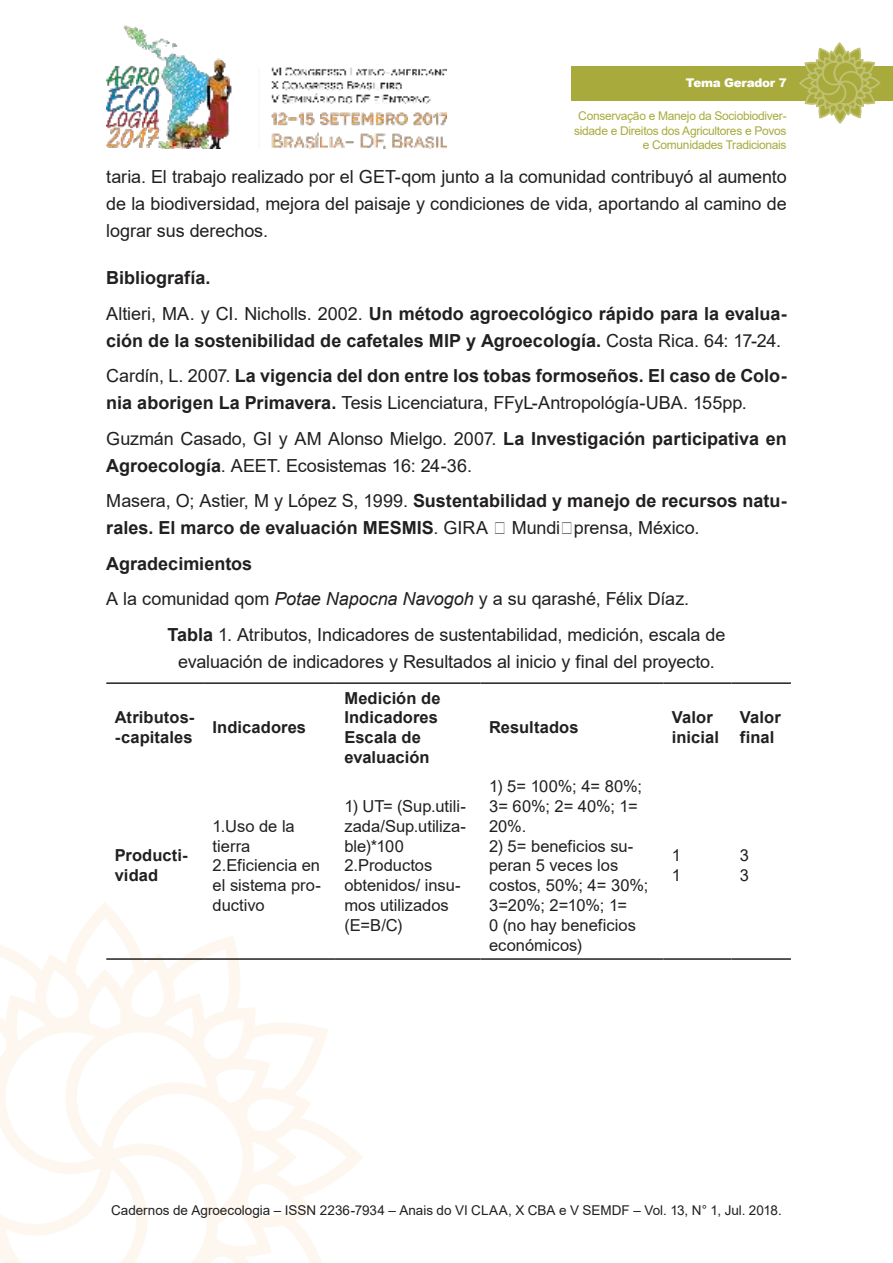
<style>
.page{position:relative;width:893px;height:1263px;background:#fff}
.page>*{position:absolute;margin:0;border:0;box-sizing:border-box;transform-origin:0 0}
.t1{font:18px/27px "Arial";letter-spacing:-.005em;color:#221f1f}
.t2{font:700 18px/35.5px "Arial";color:#221f1f}
.t3{font:16.5px/19.8px "Arial";color:#221f1f}
.t4{font:700 16.5px/19.8px "Arial";letter-spacing:.005em;color:#221f1f}
.t5{font:13.5px "Arial";color:#221f1f}
.t6{font:12px/14.4px "Arial";letter-spacing:-.025em;color:#a8ab3c;text-align:right}
.t7{font:900 12px "Arial";letter-spacing:-.025em;color:#fff}
.s1{font-weight:400}
.s2{font-weight:700}
.s3{font-style:italic}
</style>
<div class="page">
<img style="left:106px;top:25px;width:340px;height:124px">
<svg style="left:0;top:910px;width:363px;height:353px"></svg>
<div style="left:571px;top:66px;width:322px;height:34px;background:#a8ab3c"></div>
<svg style="left:798px;top:43px;width:83px;height:81px"></svg>
<hr style="left:106px;top:682px;width:98px;height:2px;background:#221f1f">
<hr style="left:204px;top:682px;width:132px;height:2px;background:#221f1f">
<hr style="left:336px;top:682px;width:144px;height:2px;background:#221f1f">
<hr style="left:480px;top:682px;width:183px;height:2px;background:#221f1f">
<hr style="left:663px;top:682px;width:68px;height:2px;background:#221f1f">
<hr style="left:731px;top:682px;width:60px;height:2px;background:#221f1f">
<hr style="left:106px;top:958px;width:98px;height:2px;background:#221f1f">
<hr style="left:204px;top:958px;width:132px;height:2px;background:#221f1f">
<hr style="left:336px;top:958px;width:144px;height:2px;background:#221f1f">
<hr style="left:480px;top:958px;width:183px;height:2px;background:#221f1f">
<hr style="left:663px;top:958px;width:68px;height:2px;background:#221f1f">
<hr style="left:731px;top:958px;width:60px;height:2px;background:#221f1f">
<p class="t7" style="left:686px;top:76px;width:102px">Tema Gerador 7</p>
<p class="t6" style="left:574px;top:110px;width:214px">Conservação e Manejo da Sociobiodiver&shy;sidade e Direitos dos Agricultores e Povos e Comunidades Tradicionais</p>
<p class="t1" style="left:106px;top:165px;width:682px;text-align:justify">taria. El trabajo realizado por el GET-qom junto a la comunidad contribuyó al aumento de la biodiversidad, mejora del paisaje y condiciones de vida, aportando al camino de lograr sus derechos.</p>
<p class="t2" style="left:106px;top:262px;width:682px">Bibliografía.<br><span class="s1">Altieri, MA. y CI. Nicholls. 2002.</span> Un método agroecológico rápido para la evalua-</p>
<p class="t2" style="left:106px;top:324px;width:682px">ción de la sostenibilidad de cafetales MIP y Agroecología. <span class="s1">Costa Rica. 64: 17-24.<br>Cardín, L. 2007.</span> La vigencia del don entre los tobas formoseños. El caso de Colo-</p>
<p class="t1" style="left:106px;top:387px;width:682px;line-height:35.5px"><span class="s2">nia aborigen La Primavera.</span> Tesis Licenciatura, FFyL-Antropológía-UBA. 155pp.<br>Guzmán Casado, GI y AM Alonso Mielgo. 2007. <span class="s2">La Investigación participativa en</span></p>
<p class="t1" style="left:106px;top:449px;width:682px;line-height:35.5px"><span class="s2">Agroecología</span>. AEET. Ecosistemas 16: 24-36.<br>Masera, O; Astier, M y López S, 1999. <span class="s2">Sustentabilidad y manejo de recursos natu-</span></p>
<p class="t2" style="left:106px;top:512px;width:595px">rales. El marco de evaluación MESMIS<span class="s1">. GIRA ฀ Mundi฀prensa, México.</span></p>
<p class="t2" style="left:106px;top:547px;width:148px">Agradecimientos</p>
<p class="t1" style="left:106px;top:587px;width:584px">A la comunidad qom <span class="s3">Potae Napocna Navogoh</span> y a su qarashé, Félix Díaz.</p>
<p class="t1" style="left:167px;top:623px;width:559px"><span class="s2">Tabla</span> 1. Atributos, Indicadores de sustentabilidad, medición, escala de</p>
<p class="t1" style="left:178px;top:650px;width:538px">evaluación de indicadores y Resultados al inicio y final del proyecto.</p>
<p class="t4" style="left:115px;top:709px;width:81px">Atributos--capitales</p>
<p class="t4" style="left:213px;top:719px;width:95px">Indicadores</p>
<p class="t4" style="left:344px;top:689px;width:98px">Medición de<br>Indicadores<br>Escala de evaluación</p>
<p class="t4" style="left:489px;top:719px;width:91px">Resultados</p>
<p class="t4" style="left:672px;top:709px;width:49px">Valor inicial</p>
<p class="t4" style="left:740px;top:709px;width:42px">Valor final</p>
<p class="t4" style="left:115px;top:847px;width:74px">Producti&shy;vidad</p>
<p class="t3" style="left:213px;top:817px;width:110px">1.Uso de la tierra<br>2.Eficiencia en el sistema pro&shy;ductivo</p>
<p class="t3" style="left:344px;top:798px;width:123px">1) UT= (Sup.utili&shy;zada/Sup.utiliza&shy;ble)*100<br>2.Productos obtenidos/ insu&shy;mos utilizados (E=B/C)</p>
<p class="t3" style="left:489px;top:778px;width:155px">1) 5= 100%; 4= 80%;<br>3= 60%; 2= 40%; 1=<br>20%.</p>
<p class="t3" style="left:489px;top:837px;width:161px">2) 5= beneficios su&shy;peran 5 veces los costos, 50%; 4= 30%;<br>3=20%; 2=10%; 1=<br>0 (no hay beneficios económicos)</p>
<p class="t3" style="left:672px;top:847px;width:11px">1<br>1</p>
<p class="t3" style="left:740px;top:847px;width:11px">3<br>3</p>
<p class="t5" style="left:111px;top:1205px;width:672px">Cadernos de Agroecologia – ISSN 2236-7934 – Anais do VI CLAA, X CBA e V SEMDF – Vol. 13, N° 1, Jul. 2018.</p>
</div>
